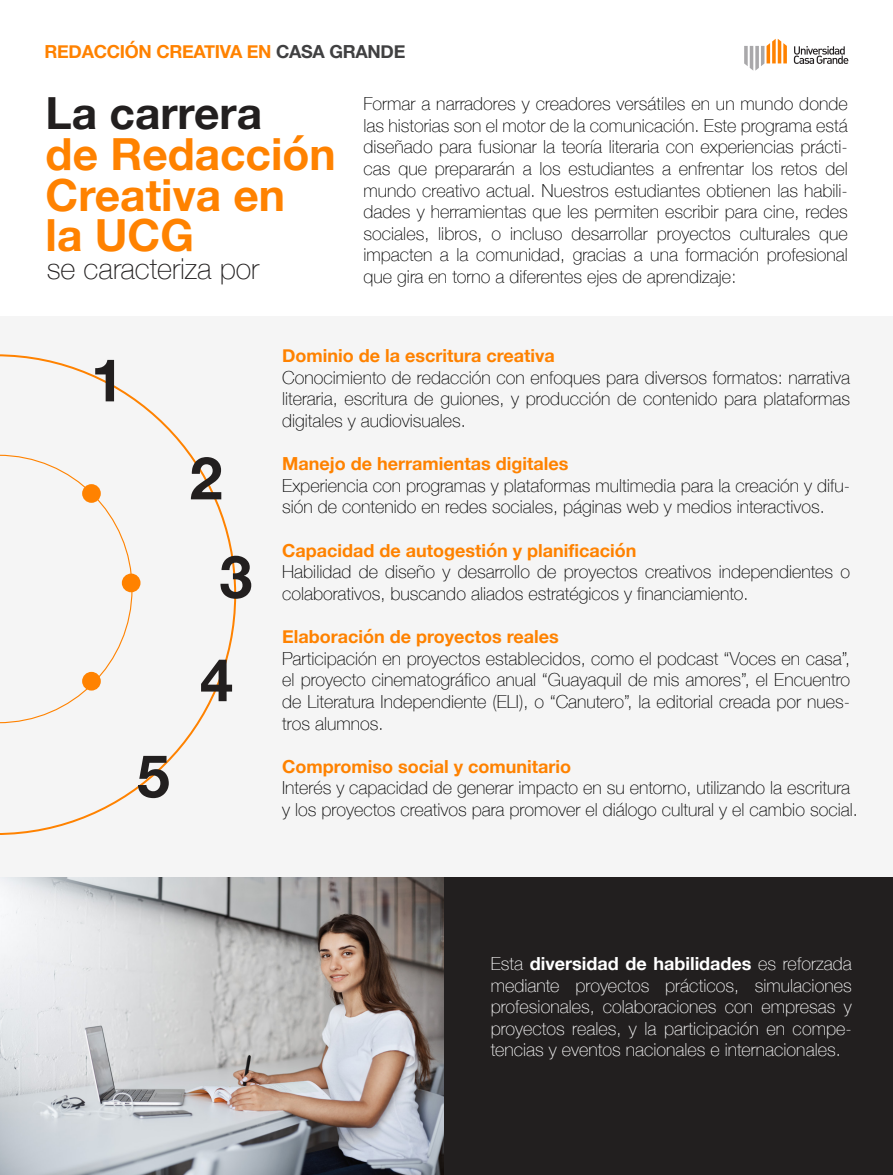
<style>
.page{position:relative;width:893px;height:1175px;background:#fff}
.page>*{position:absolute;margin:0;border:0;box-sizing:border-box;transform-origin:0 0}
.t1{font:700 59.25px/100.8px "Helvetica Neue";color:#221f1f;text-align:center}
.t2{font:700 44.25px/40.7px "Helvetica Neue";color:#ff8200}
.t3{font:700 44.25px "Helvetica Neue";color:#221f1f}
.t4{font:100 28.95px "Helvetica Neue";color:#221f1f}
.t5{font:100 18px/21.6px "Helvetica Neue";color:#000;text-align:justify}
.t6{font:100 18px/21.6px "Helvetica Neue";color:#fff;text-align:justify}
.t7{font:700 18px "Helvetica Neue";color:#ff8200}
.s1{color:#404041}
.s2{font-weight:700}
</style>
<div class="page">
<div style="left:0;top:316px;width:892px;height:565px;background:#f5f5f5"></div>
<img style="left:0;top:877px;width:444px;height:297px">
<svg style="left:744px;top:39px;width:43px;height:32px"></svg>
<svg style="left:794px;top:46px;width:54px;height:18px"></svg>
<div style="left:444px;top:877px;width:449px;height:297px;background:#221f1f"></div>
<svg style="left:0;top:354px;width:237px;height:481px"></svg>
<svg style="left:0;top:454px;width:133px;height:269px"></svg>
<div style="left:82px;top:484px;width:19px;height:19px;background:#ff8200;border-radius:50%"></div>
<div style="left:82px;top:672px;width:19px;height:18px;background:#ff8200;border-radius:50%"></div>
<div style="left:122px;top:573px;width:19px;height:19px;background:#ff8200;border-radius:50%"></div>
<p class="t7" style="left:44px;top:38px;width:362px">REDACCIÓN CREATIVA EN <span class="s1">CASA GRANDE</span></p>
<h2 class="t3" style="left:46px;top:79px;width:218px">La carrera</h2>
<h2 class="t2" style="left:46px;top:135px;width:292px">de Redacción<br>Creativa en<br>la UCG</h2>
<p class="t5" style="left:364px;top:92px;width:486px">Formar a narradores y creadores versátiles en un mundo donde las historias son el motor de la comunicación. Este programa está diseñado para fusionar la teoría literaria con experiencias prácti&shy;cas que prepararán a los estudiantes a enfrentar los retos del mundo creativo actual. Nuestros estudiantes obtienen las habili&shy;dades y herramientas que les permiten escribir para cine, redes sociales, libros, o incluso desarrollar proyectos culturales que impacten a la comunidad, gracias a una formación profesional</p>
<h3 class="t4" style="left:47px;top:247px;width:214px">se caracteriza por</h3>
<p class="t5" style="left:364px;top:265px;width:374px">que gira en torno a diferentes ejes de aprendizaje:</p>
<h1 class="t1" style="left:91px;top:331px;width:34px">1</h1>
<h1 class="t1" style="left:137px;top:727px;width:34px">5</h1>
<h1 class="t1" style="left:190px;top:429px;width:64px">2<br>3<br>4</h1>
<p class="t7" style="left:282px;top:341px;width:274px">Dominio de la escritura creativa</p>
<p class="t5" style="left:282px;top:366px;width:569px">Conocimiento de redacción con enfoques para diversos formatos: narrativa literaria, escritura de guiones, y producción de contenido para plataformas digitales y audiovisuales.</p>
<p class="t7" style="left:282px;top:449px;width:288px">Manejo de herramientas digitales</p>
<p class="t5" style="left:282px;top:474px;width:569px">Experiencia con programas y plataformas multimedia para la creación y difu&shy;sión de contenido en redes sociales, páginas web y medios interactivos.</p>
<p class="t7" style="left:282px;top:536px;width:356px">Capacidad de autogestión y planificación</p>
<p class="t5" style="left:282px;top:560px;width:569px">Habilidad de diseño y desarrollo de proyectos creativos independientes o colaborativos, buscando aliados estratégicos y financiamiento.</p>
<p class="t7" style="left:282px;top:622px;width:278px">Elaboración de proyectos reales</p>
<p class="t5" style="left:282px;top:646px;width:569px">Participación en proyectos establecidos, como el podcast “Voces en casa”, el proyecto cinematográfico anual “Guayaquil de mis amores”, el Encuentro de Literatura Independiente (ELI), o “Canutero”, la editorial creada por nues&shy;tros alumnos.</p>
<p class="t7" style="left:282px;top:752px;width:290px">Compromiso social y comunitario</p>
<p class="t5" style="left:282px;top:776px;width:577px">Interés y capacidad de generar impacto en su entorno, utilizando la escritura y los proyectos creativos para promover el diálogo cultural y el cambio social.</p>
<p class="t6" style="left:491px;top:951px;width:362px">Esta <span class="s2">diversidad de habilidades</span> es reforzada mediante proyectos prácticos, simulaciones profesionales, colaboraciones con empresas y proyectos reales, y la participación en compe&shy;tencias y eventos nacionales e internacionales.</p>
</div>
